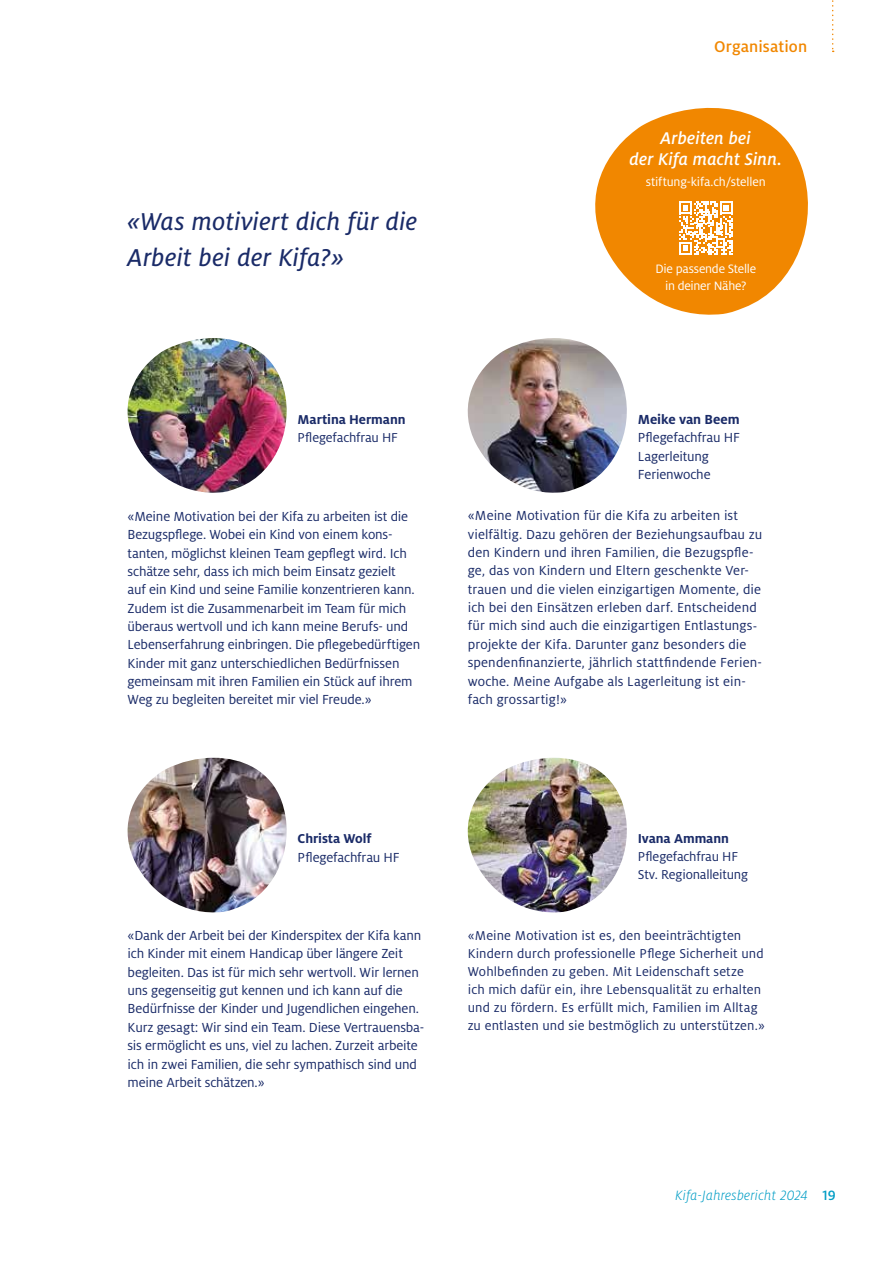
<style>
.page{position:relative;width:893px;height:1263px;background:#fff}
.page>*{position:absolute;margin:0;border:0;box-sizing:border-box;transform-origin:0 0}
.t1{font:27px/35.7px "Milo Pro Text Ita";letter-spacing:.01em;color:#1a2b68}
.t2{font:italic 500 18.75px/21px "Milo Pro";letter-spacing:.005em;color:#fff;text-align:center}
.t3{font:500 17.25px "Milo Pro";letter-spacing:.005em;color:#f18700}
.t4{font:italic 300 15px "Milo Pro";letter-spacing:.015em;color:#009dc5}
.t5{font:14.55px/18.3px "Milo Pro";letter-spacing:-.01em;color:#1a2b68}
.t6{font:14.55px/18.3px "Milo Pro";letter-spacing:.01em;color:#1a2b68}
.t7{font:700 14.55px "Milo Pro";letter-spacing:-.01em;color:#1a2b68}
.t8{font:14.25px/18px "Milo Pro";letter-spacing:.005em;color:#1a2b68}
.t9{font:700 14.25px "Milo Pro";letter-spacing:-.005em;color:#1a2b68}
.t10{font:14.25px/18px "Milo Pro";letter-spacing:-.015em;color:#1a2b68}
.t11{font:13.5px/16.2px "Milo Pro";letter-spacing:-.015em;color:#fff;text-align:center}
.s1{font-weight:500;font-style:normal}
</style>
<div class="page">
<img style="left:467px;top:338px;width:160px;height:155px">
<img style="left:127px;top:758px;width:160px;height:155px">
<img style="left:127px;top:338px;width:160px;height:155px">
<svg style="left:832px;top:0;width:2px;height:52px"></svg>
<svg style="left:595px;top:107px;width:213px;height:208px;fill:#f18700"></svg>
<svg style="left:679px;top:201px;width:53px;height:54px"></svg>
<img style="left:467px;top:758px;width:160px;height:155px">
<h1 class="t1" style="left:128px;top:204px;width:291px">«Was motiviert dich für die<br>Arbeit bei der Kifa?»</h1>
<p class="t3" style="left:714px;top:37px;width:95px">Organisation</p>
<p class="t2" style="left:630px;top:128px;width:154px">Arbeiten bei<br>der Kifa macht Sinn.</p>
<p class="t11" style="left:646px;top:174px;width:122px">stiftung-kifa.ch/stellen</p>
<p class="t11" style="left:655px;top:261px;width:102px">Die passende Stelle in deiner Nähe?</p>
<p class="t9" style="left:298px;top:411px;width:109px">Martina Hermann</p>
<p class="t8" style="left:298px;top:428px;width:102px">Pflegefachfrau HF</p>
<p class="t5" style="left:128px;top:507px;width:294px">«Meine Motivation bei der Kifa zu arbeiten ist die Bezugspflege. Wobei ein Kind von einem kons&shy;tanten, möglichst kleinen Team gepflegt wird. Ich schätze sehr, dass ich mich beim Einsatz gezielt<br>auf ein Kind und seine Familie konzentrieren kann.<br>Zudem ist die Zusammenarbeit im Team für mich überaus wertvoll und ich kann meine Berufs- und Lebenserfahrung einbringen. Die pflegebedürftigen Kinder mit ganz unterschiedlichen Bedürfnissen gemeinsam mit ihren Familien ein Stück auf ihrem Weg zu begleiten bereitet mir viel Freude.»</p>
<p class="t7" style="left:638px;top:411px;width:103px">Meike van Beem</p>
<p class="t5" style="left:638px;top:429px;width:104px">Pflegefachfrau HF<br>Lagerleitung<br>Ferienwoche</p>
<p class="t6" style="left:468px;top:507px;width:296px">«Meine Motivation für die Kifa zu arbeiten ist vielfältig. Dazu gehören der Beziehungsaufbau zu den Kindern und ihren Familien, die Bezugspfle&shy;ge, das von Kindern und Eltern geschenkte Ver&shy;trauen und die vielen einzigartigen Momente, die ich bei den Einsätzen erleben darf. Entscheidend für mich sind auch die einzigartigen Entlastungs&shy;projekte der Kifa. Darunter ganz besonders die spendenfinanzierte, jährlich stattfindende Ferien&shy;woche. Meine Aufgabe als Lagerleitung ist ein&shy;fach grossartig!»</p>
<p class="t9" style="left:298px;top:831px;width:75px">Christa Wolf</p>
<p class="t5" style="left:298px;top:848px;width:104px">Pflegefachfrau HF</p>
<p class="t5" style="left:128px;top:926px;width:298px">«Dank der Arbeit bei der Kinderspitex der Kifa kann ich Kinder mit einem Handicap über längere Zeit begleiten. Das ist für mich sehr wertvoll. Wir lernen uns gegenseitig gut kennen und ich kann auf die Bedürfnisse der Kinder und Jugendlichen eingehen.<br>Kurz gesagt: Wir sind ein Team. Diese Vertrauensba&shy;sis ermöglicht es uns, viel zu lachen. Zurzeit arbeite ich in zwei Familien, die sehr sympathisch sind und meine Arbeit schätzen.»</p>
<p class="t9" style="left:638px;top:831px;width:93px">Ivana Ammann</p>
<p class="t10" style="left:638px;top:848px;width:112px">Pflegefachfrau HF<br>Stv. Regionalleitung</p>
<p class="t8" style="left:468px;top:927px;width:299px">«Meine Motivation ist es, den beeinträchtigten Kindern durch professionelle Pflege Sicherheit und Wohlbefinden zu geben. Mit Leidenschaft setze<br>ich mich dafür ein, ihre Lebensqualität zu erhalten und zu fördern. Es erfüllt mich, Familien im Alltag zu entlasten und sie bestmöglich zu unterstützen.»</p>
<p class="t4" style="left:675px;top:1187px;width:162px">Kifa-Jahresbericht 2024 <span class="s1">19</span></p>
</div>
